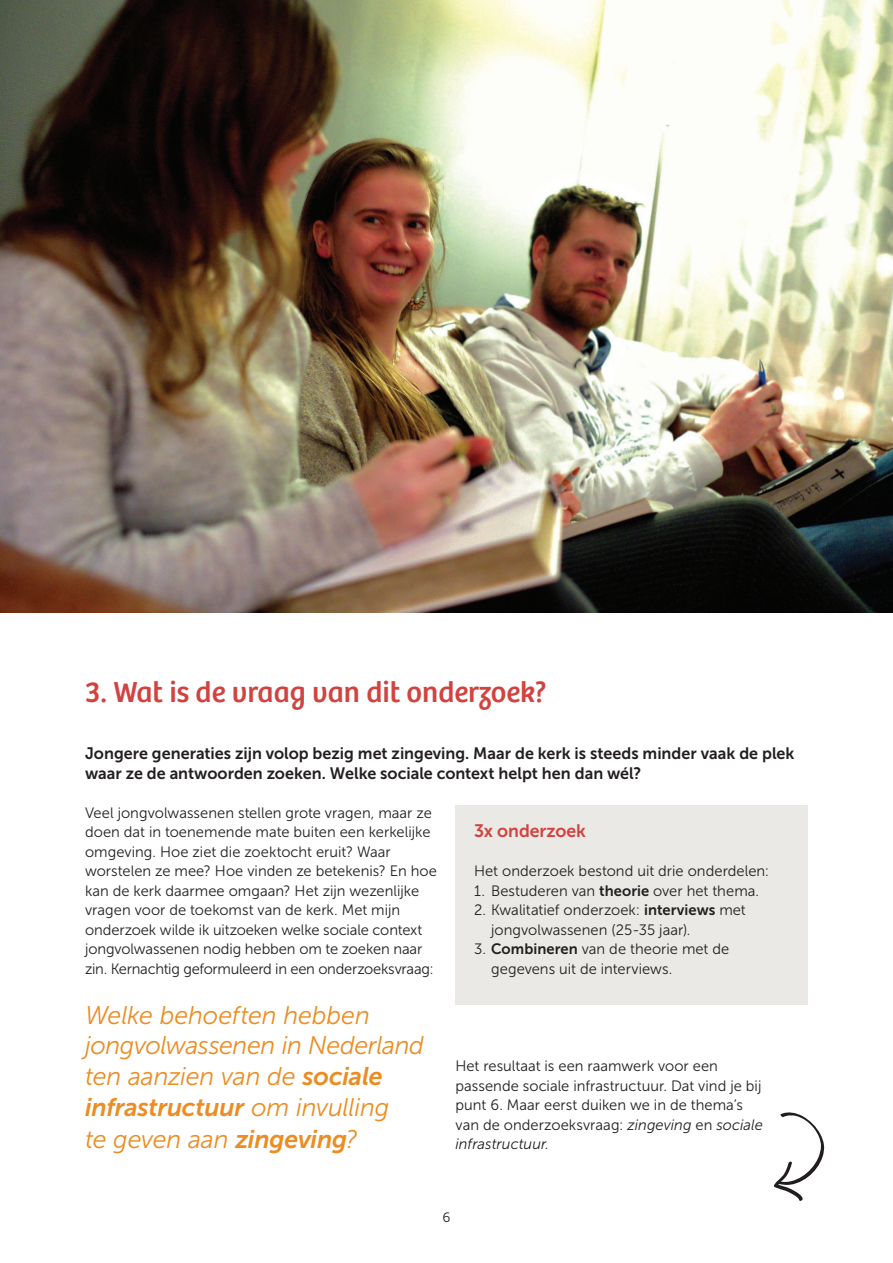
<style>
.page{position:relative;width:893px;height:1263px;background:#fff}
.page>*{position:absolute;margin:0;border:0;box-sizing:border-box;transform-origin:0 0}
.t1{font:30px "Bree";color:#d2433f}
.t2{font:italic 25.5px/30.6px "Museo Sans 300";letter-spacing:-.01em;color:#ec8c22}
.t3{font:italic 25.5px "Museo Sans 700";letter-spacing:-.01em;color:#ec8c22}
.t4{font:18px "Museo Sans 700";color:#d2433f}
.t5{font:16.5px/19.5px "Museo Sans 700";color:#231f20}
.t6{font:15px/19.5px "Museo Sans 300";color:#231f20}
.t7{font:13.5px "Museo Sans 300";color:#231f20}
.s1{font-family:"Museo Sans 700"}
.s2{font-family:"Museo Sans 300"}
.s3{font-style:italic}
</style>
<div class="page">
<img style="left:0;top:0;width:893px;height:612px">
<div style="left:455px;top:805px;width:353px;height:200px;background:#eae9e6"></div>
<svg style="left:774px;top:1112px;width:50px;height:89px"></svg>
<h1 class="t1" style="left:85px;top:675px;width:463px">3. Wat is de vraag van dit onderzoek?</h1>
<p class="t5" style="left:85px;top:744px;width:711px">Jongere generaties zijn volop bezig met zingeving. Maar de kerk is steeds minder vaak de plek waar ze de antwoorden zoeken. Welke sociale context helpt hen dan wél?</p>
<p class="t6" style="left:85px;top:803px;width:353px">Veel jongvolwassenen stellen grote vragen, maar ze doen dat in toenemende mate buiten een kerkelijke omgeving. Hoe ziet die zoektocht eruit? Waar worstelen ze mee? Hoe vinden ze betekenis? En hoe kan de kerk daarmee omgaan? Het zijn wezenlijke vragen voor de toekomst van de kerk. Met mijn onderzoek wilde ik uitzoeken welke sociale context jongvolwassenen nodig hebben om te zoeken naar zin. Kernachtig geformuleerd in een onderzoeksvraag:</p>
<h2 class="t2" style="left:85px;top:1000px;width:340px">Welke behoeften hebben jongvolwassenen in Nederland ten aanzien van de <span class="s1">sociale</span></h2>
<h2 class="t3" style="left:85px;top:1092px;width:306px">infrastructuur <span class="s2">om invulling</span></h2>
<h2 class="t2" style="left:85px;top:1124px;width:274px">te geven aan <span class="s1">zingeving</span>?</h2>
<p class="t4" style="left:474px;top:821px;width:113px">3x onderzoek</p>
<p class="t6" style="left:474px;top:861px;width:297px">Het onderzoek bestond uit drie onderdelen:</p>
<p class="t6" style="left:474px;top:881px;width:287px">1. Bestuderen van <span class="s1">theorie</span> over het thema.</p>
<p class="t6" style="left:491px;top:900px;width:256px;text-indent:-17px">2. Kwalitatief onderzoek: <span class="s1">interviews</span> met jongvolwassenen (25-35 jaar).</p>
<p class="t6" style="left:491px;top:939px;width:240px;text-indent:-17px">3. <span class="s1">Combineren</span> van de theorie met de gegevens uit de interviews.</p>
<p class="t6" style="left:455px;top:1056px;width:309px">Het resultaat is een raamwerk voor een passende sociale infrastructuur. Dat vind je bij punt 6. Maar eerst duiken we in de thema’s van de onderzoeksvraag: <span class="s3">zingeving</span> en <span class="s3">sociale infrastructuur</span>.</p>
<p class="t7" style="left:442px;top:1210px;width:10px">6</p>
</div>
